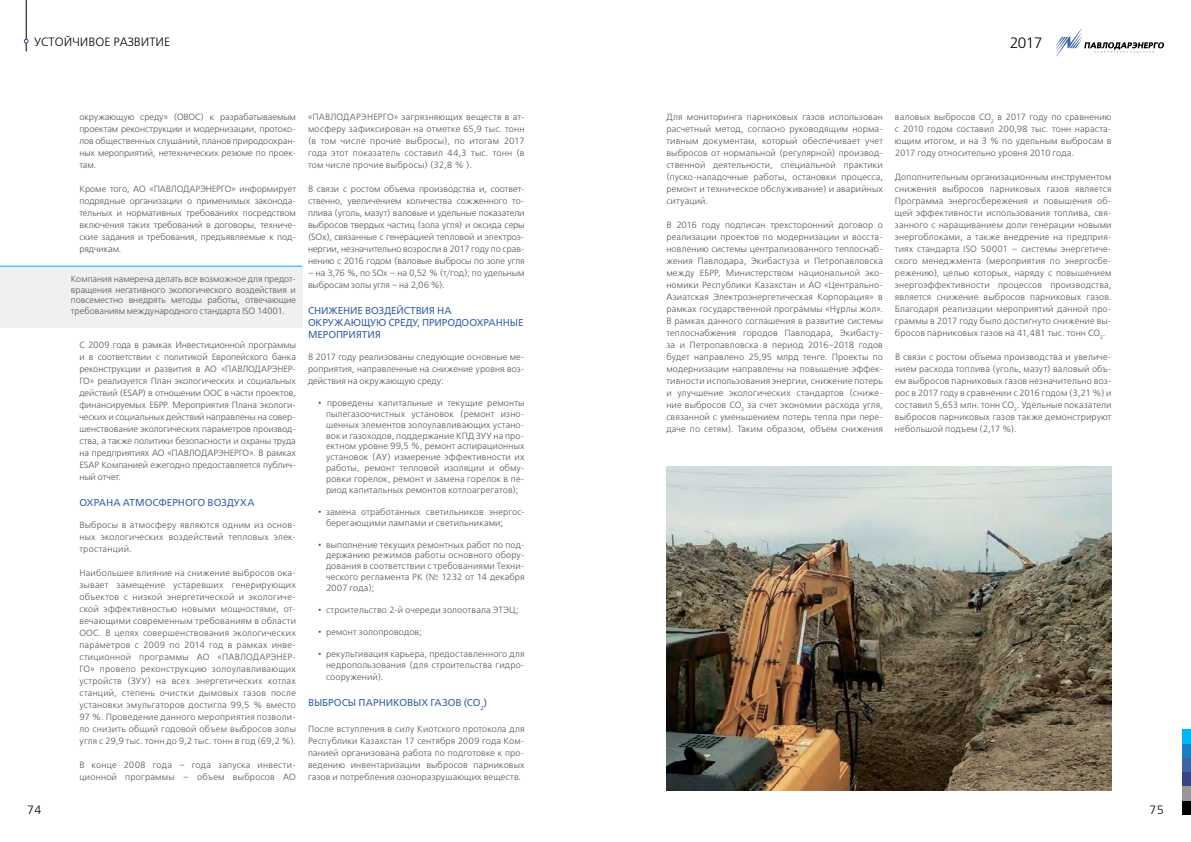
<style>
.page{position:relative;width:1191px;height:842px;background:#fff}
.page>*{position:absolute;margin:0;border:0;box-sizing:border-box;transform-origin:0 0}
.t1{font:15px "DS Free Set";color:#000}
.t2{font:12px "DS Free Set";color:#000}
.t3{font:500 10px/12px "DS Free Set";letter-spacing:-.005em;color:#3c65a4}
.t4{font:9px/12px "DS Free Set";letter-spacing:.015em;color:#57534e;text-align:justify}
.t5{font:9px/12px "DS Free Set";letter-spacing:-.005em;color:#57534e}
</style>
<div class="page">
<hr style="left:26px;top:0;width:1px;height:51px;background:#000">
<svg style="left:24px;top:39px;width:4px;height:4px"></svg>
<div style="left:1182px;top:800px;width:9px;height:14px;background:#000"></div>
<div style="left:1182px;top:786px;width:9px;height:14px;background:#999797"></div>
<div style="left:1182px;top:772px;width:9px;height:14px;background:#3b4381"></div>
<div style="left:1182px;top:758px;width:9px;height:14px;background:#3c65a4"></div>
<div style="left:1182px;top:743px;width:9px;height:15px;background:#1d7ec3"></div>
<div style="left:1182px;top:729px;width:9px;height:14px;background:#00b7f4"></div>
<svg style="left:1056px;top:28px;width:108px;height:29px"></svg>
<img style="left:666px;top:466px;width:445px;height:325px">
<div style="left:0;top:266px;width:302px;height:61px;background:#f0f0f0"></div>
<hr style="left:0;top:266px;width:302px;height:1px;background:#00b7f4">
<h2 class="t2" style="left:34px;top:35px;width:138px">УСТОЙЧИВОЕ РАЗВИТИЕ</h2>
<p class="t4" style="left:79px;top:111px;width:218px">окружающую среду» (ОВОС) к разрабатываемым проектам реконструкции и модернизации, протоко&shy;лов общественных слушаний, планов природоохран&shy;ных мероприятий, нетехнических резюме по проек&shy;там.</p>
<p class="t4" style="left:79px;top:183px;width:218px">Кроме того, АО «ПАВЛОДАРЭНЕРГО» информирует подрядные организации о применимых законода&shy;тельных и нормативных требованиях посредством включения таких требований в договоры, техниче&shy;ские задания и требования, предъявляемые к под&shy;рядчикам.</p>
<p class="t4" style="left:71px;top:274px;width:226px;line-height:10.8px">Компания намерена делать все возможное для предот&shy;вращения негативного экологического воздействия и повсеместно внедрять методы работы, отвечающие требованиям международного стандарта ISO 14001.</p>
<p class="t4" style="left:79px;top:339px;width:218px">С 2009 года в рамках Инвестиционной программы и в соответствии с политикой Европейского банка реконструкции и развития в АО «ПАВЛОДАРЭНЕР-ГО» реализуется План экологических и социальных действий (ESAP) в отношении ООС в части проектов, финансируемых ЕБРР. Мероприятия Плана экологи&shy;ческих и социальных действий направлены на совер&shy;шенствование экологических параметров производ&shy;ства, а также политики безопасности и охраны труда на предприятиях АО «ПАВЛОДАРЭНЕРГО». В рамках ESAP Компанией ежегодно предоставляется публич&shy;ный отчет.</p>
<p class="t3" style="left:79px;top:497px;width:177px">ОХРАНА АТМОСФЕРНОГО ВОЗДУХА</p>
<p class="t4" style="left:79px;top:519px;width:218px">Выбросы в атмосферу являются одним из основ&shy;ных экологических воздействий тепловых элек&shy;тростанций.</p>
<p class="t4" style="left:79px;top:567px;width:218px">Наибольшее влияние на снижение выбросов ока&shy;зывает замещение устаревших генерирующих объектов с низкой энергетической и экологиче&shy;ской эффективностью новыми мощностями, от&shy;вечающими современным требованиям в области ООС. В целях совершенствования экологических параметров с 2009 по 2014 год в рамках инве&shy;стиционной программы АО «ПАВЛОДАРЭНЕР-ГО» провело реконструкцию золоулавливающих устройств (ЗУУ) на всех энергетических котлах станций, степень очистки дымовых газов после установки эмульгаторов достигла 99,5 % вместо 97 %. Проведение данного мероприятия позволи&shy;ло снизить общий годовой объем выбросов золы угля с 29,9 тыс. тонн до 9,2 тыс. тонн в год (69,2 %).</p>
<p class="t4" style="left:79px;top:759px;width:218px">В конце 2008 года – года запуска инвести&shy;ционной программы – объем выбросов АО</p>
<p class="t4" style="left:308px;top:111px;width:218px">«ПАВЛОДАРЭНЕРГО» загрязняющих веществ в ат&shy;мосферу зафиксирован на отметке 65,9 тыс. тонн (в том числе прочие выбросы), по итогам 2017 года этот показатель составил 44,3 тыс. тонн (в том числе прочие выбросы) (32,8 % ).</p>
<p class="t4" style="left:308px;top:183px;width:218px">В связи с ростом объема производства и, соответ&shy;ственно, увеличением количества сожженного то&shy;плива (уголь, мазут) валовые и удельные показатели выбросов твердых частиц (зола угля) и оксида серы (SOx), связанные с генерацией тепловой и электроэ&shy;нергии, незначительно возросли в 2017 году по срав&shy;нению с 2016 годом (валовые выбросы по золе угля</p>
<p class="t5" style="left:308px;top:267px;width:218px">– на 3,76 %, по SOx – на 0,52 % (т/год); по удельным выбросам золы угля – на 2,06 %).</p>
<p class="t3" style="left:308px;top:305px;width:217px">СНИЖЕНИЕ ВОЗДЕЙСТВИЯ НА<br>ОКРУЖАЮЩУЮ СРЕДУ, ПРИРОДООХРАННЫЕ<br>МЕРОПРИЯТИЯ</p>
<p class="t4" style="left:308px;top:351px;width:218px">В 2017 году реализованы следующие основные ме&shy;роприятия, направленные на снижение уровня воз&shy;действия на окружающую среду:</p>
<p class="t4" style="left:326px;top:398px;width:200px;line-height:10.8px;text-indent:-8px">• проведены капитальные и текущие ремонты пылегазоочистных установок (ремонт изно&shy;шенных элементов золоулавливающих устано&shy;вок и газоходов, поддержание КПД ЗУУ на про&shy;ектном уровне 99,5 %, ремонт аспирационных установок (АУ) измерение эффективности их работы, ремонт тепловой изоляции и обму&shy;ровки горелок, ремонт и замена горелок в пе&shy;риод капитальных ремонтов котлоагрегатов);</p>
<p class="t4" style="left:326px;top:506px;width:200px;line-height:10.8px;text-indent:-8px">• замена отработанных светильников энергос&shy;берегающими лампами и светильниками;</p>
<p class="t4" style="left:326px;top:539px;width:200px;line-height:10.8px;text-indent:-8px">• выполнение текущих ремонтных работ по под&shy;держанию режимов работы основного обору&shy;дования в соответствии с требованиями Техни&shy;ческого регламента РК (№ 1232 от 14 декабря 2007 года);</p>
<p class="t4" style="left:318px;top:604px;width:202px">• строительство 2- й очереди золоотвала ЭТЭЦ;</p>
<p class="t4" style="left:318px;top:626px;width:105px">• ремонт золопроводов;</p>
<p class="t4" style="left:318px;top:649px;width:208px;line-height:10.8px;text-align:right">• рекультивация карьера, предоставленного для недропользования (для строительства гидро-</p>
<p class="t4" style="left:326px;top:671px;width:59px">сооружений).</p>
<p class="t3" style="left:308px;top:697px;width:181px">ВЫБРОСЫ ПАРНИКОВЫХ ГАЗОВ (СО<sub>2</sub>)</p>
<p class="t4" style="left:308px;top:723px;width:218px">После вступления в силу Киотского протокола для Республики Казахстан 17 сентября 2009 года Ком&shy;панией организована работа по подготовке к про&shy;ведению инвентаризации выбросов парниковых газов и потребления озоноразрушающих веществ.</p>
<h1 class="t1" style="left:1009px;top:34px;width:35px">2017</h1>
<p class="t4" style="left:666px;top:111px;width:218px">Для мониторинга парниковых газов использован расчетный метод, согласно руководящим норма&shy;тивным документам, который обеспечивает учет выбросов от нормальной (регулярной) производ&shy;ственной деятельности, специальной практики (пуско- наладочные работы, остановки процесса, ремонт и техническое обслуживание) и аварийных ситуаций.</p>
<p class="t4" style="left:666px;top:219px;width:218px;text-align:left">В 2016 году подписан трехсторонний договор о реализации проектов по модернизации и восста&shy;новлению системы централизованного теплоснаб&shy;жения Павлодара, Экибастуза и Петропавловска между ЕБРР, Министерством национальной эко&shy;номики Республики Казахстан и АО «Центрально-Азиатская Электроэнергетическая Корпорация» в рамках государственной программы «Нұрлы жол».<br>В рамках данного соглашения в развитие системы теплоснабжения городов Павлодара, Экибасту&shy;за и Петропавловска в период 2016–2018 годов будет направлено 25,95 млрд тенге. Проекты по модернизации направлены на повышение эффек&shy;тивности использования энергии, снижение потерь и улучшение экологических стандартов (сниже&shy;ние выбросов СО<sub>2</sub> за счет экономии расхода угля, связанной с уменьшением потерь тепла при пере&shy;даче по сетям). Таким образом, объем снижения</p>
<p class="t4" style="left:895px;top:111px;width:218px">валовых выбросов СО<sub>2</sub> в 2017 году по сравнению с 2010 годом составил 200,98 тыс. тонн нараста&shy;ющим итогом, и на 3 % по удельным выбросам в 2017 году относительно уровня 2010 года.</p>
<p class="t4" style="left:895px;top:171px;width:218px">Дополнительным организационным инструментом снижения выбросов парниковых газов является Программа энергосбережения и повышения об&shy;щей эффективности использования топлива, свя&shy;занного с наращиванием доли генерации новыми энергоблоками, а также внедрение на предприя&shy;тиях стандарта ISO 50001 – системы энергетиче&shy;ского менеджмента (мероприятия по энергосбе&shy;режению), целью которых, наряду с повышением энергоэффективности процессов производства, является снижение выбросов парниковых газов.<br>Благодаря реализации мероприятий данной про&shy;граммы в 2017 году было достигнуто снижение вы&shy;бросов парниковых газов на 41,481 тыс. тонн СО<sub>2</sub>.</p>
<p class="t4" style="left:895px;top:351px;width:218px">В связи с ростом объема производства и увеличе&shy;нием расхода топлива (уголь, мазут) валовый объ&shy;ем выбросов парниковых газов незначительно воз&shy;рос в 2017 году в сравнении с 2016 годом (3,21 %) и составил 5,653 млн. тонн СО<sub>2</sub>. Удельные показатели выбросов парниковых газов также демонстрируют небольшой подъем (2,17 %).</p>
<h2 class="t2" style="left:27px;top:803px;width:16px">74</h2>
<h2 class="t2" style="left:1149px;top:803px;width:16px">75</h2>
</div>
